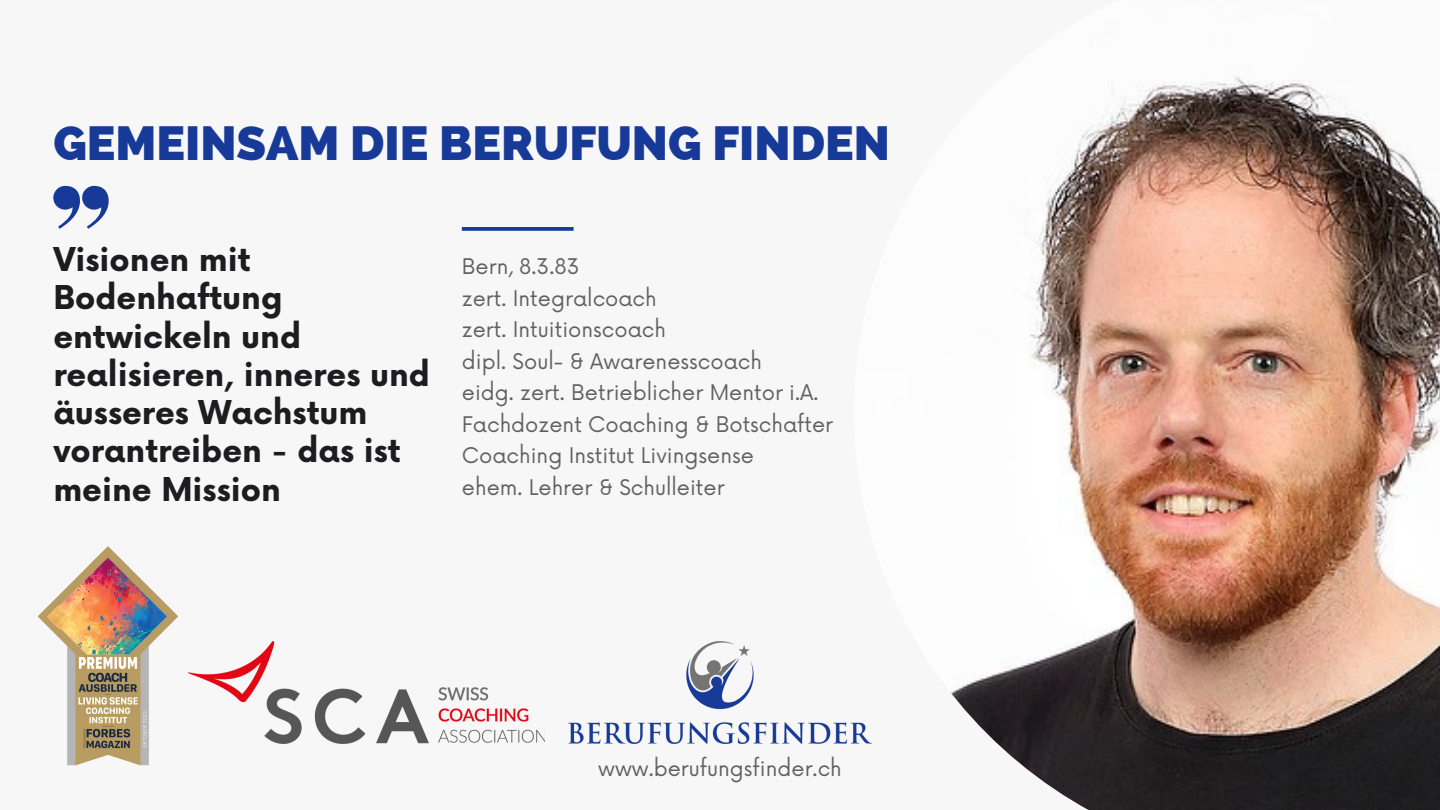
<style>
.page{position:relative;width:1440px;height:810px;background:#f7f7f7}
.page>*{position:absolute;margin:0;border:0;box-sizing:border-box;transform-origin:0 0}
.t1{font:800 48px "Raleway";color:#173a98}
.t2{font:700 32px/38.2px "Now";color:#1d1d1f}
.t3{font:21px "Now";color:#606060}
</style>
<div class="page">
<img style="left:951px;top:77px;width:489px;height:733px">
<svg style="left:53px;top:186px;width:56px;height:43px"></svg>
<img style="left:569px;top:642px;width:303px;height:102px">
<img style="left:188px;top:642px;width:357px;height:102px">
<img style="left:37px;top:546px;width:142px;height:220px">
<svg style="left:462px;top:227px;width:112px;height:4px"></svg>
<p class="t1" style="left:53px;top:115px;width:838px">GEMEINSAM DIE BERUFUNG FINDEN</p>
<p class="t2" style="left:53px;top:242px;width:378px">Visionen mit<br>Bodenhaftung entwickeln und realisieren, inneres und äusseres Wachstum vorantreiben - das ist meine Mission</p>
<p class="t3" style="left:462px;top:255px;width:119px">Bern, 8.3.83</p>
<p class="t3" style="left:462px;top:287px;width:196px">zert. Integralcoach</p>
<p class="t3" style="left:462px;top:318px;width:206px">zert. Intuitionscoach</p>
<p class="t3" style="left:462px;top:350px;width:302px">dipl. Soul- &amp; Awarenesscoach</p>
<p class="t3" style="left:462px;top:381px;width:358px">eidg. zert. Betrieblicher Mentor i.A.</p>
<p class="t3" style="left:462px;top:413px;width:373px">Fachdozent Coaching &amp; Botschafter</p>
<p class="t3" style="left:462px;top:444px;width:294px">Coaching Institut Livingsense</p>
<p class="t3" style="left:462px;top:476px;width:264px">ehem. Lehrer &amp; Schulleiter</p>
<p class="t3" style="left:598px;top:757px;width:245px">www.berufungsfinder.ch</p>
</div>
